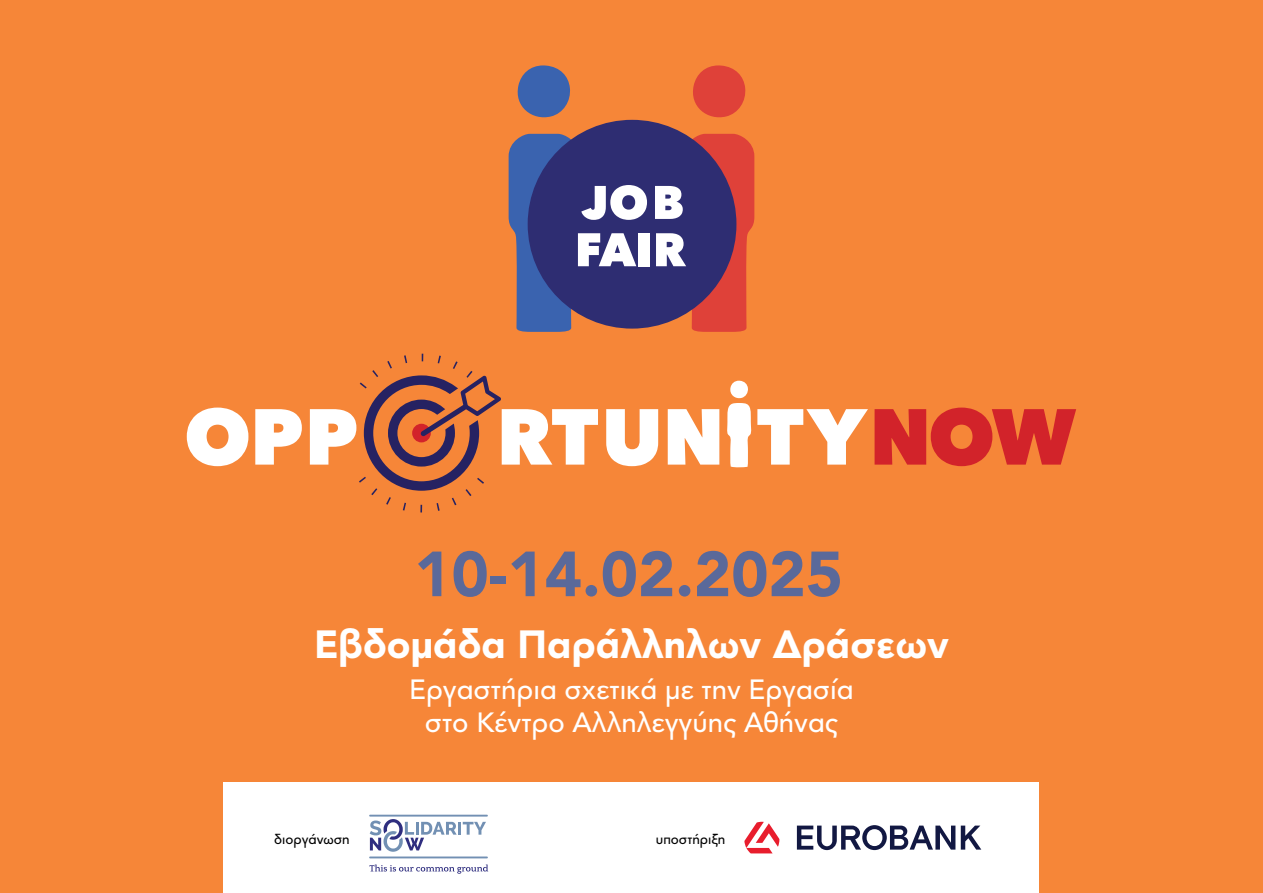
<style>
.page{position:relative;width:1263px;height:893px;background:#f68638}
.page>*{position:absolute;margin:0;border:0;box-sizing:border-box;transform-origin:0 0}
.t1{font:900 63px "Avenir Greek";color:#3a63af}
.t2{font:900 39px "Avenir Greek";color:#fff}
.t3{font:500 27.6px/33.2px "Avenir Greek";color:#fff;text-align:center}
.t4{font:500 13.5px "Avenir Greek";color:#000}
</style>
<div class="page">
<div style="left:224px;top:782px;width:815px;height:111px;background:#fff"></div>
<svg style="left:744px;top:822px;width:35px;height:31px"></svg>
<svg style="left:961px;top:826px;width:20px;height:24px"></svg>
<svg style="left:797px;top:825px;width:158px;height:25px"></svg>
<svg style="left:369px;top:864px;width:119px;height:10px"></svg>
<svg style="left:370px;top:819px;width:116px;height:33px"></svg>
<hr style="left:369px;top:815px;width:119px;height:2px;background:#7290b3">
<hr style="left:369px;top:856px;width:119px;height:2px;background:#7290b3">
<svg style="left:727px;top:381px;width:24px;height:87px"></svg>
<svg style="left:187px;top:408px;width:61px;height:58px"></svg>
<svg style="left:255px;top:409px;width:47px;height:56px"></svg>
<svg style="left:606px;top:409px;width:52px;height:57px"></svg>
<svg style="left:668px;top:409px;width:51px;height:56px;background:#fdebdf"></svg>
<svg style="left:757px;top:409px;width:111px;height:56px"></svg>
<svg style="left:874px;top:408px;width:202px;height:58px"></svg>
<svg style="left:310px;top:354px;width:288px;height:158px"></svg>
<svg style="left:693px;top:65px;width:53px;height:53px"></svg>
<svg style="left:517px;top:65px;width:53px;height:53px"></svg>
<div style="left:528px;top:120px;width:208px;height:209px;background:#2e2d72;border-radius:50%"></div>
<svg style="left:509px;top:134px;width:138px;height:198px"></svg>
<div style="left:639px;top:233px;width:11px;height:33px;background:#fff"></div>
<svg style="left:655px;top:134px;width:99px;height:198px"></svg>
<h1 class="t1" style="left:414px;top:538px;width:430px">10-14.02.2025</h1>
<h2 class="t2" style="left:314px;top:622px;width:636px">Εβδομάδα Παράλληλων Δράσεων</h2>
<p class="t3" style="left:409px;top:673px;width:446px">Εργαστήρια σχετικά με την Εργασία στο Κέντρο Αλληλεγγύης Αθήνας</p>
<p class="t4" style="left:274px;top:831px;width:77px">διοργάνωση</p>
<p class="t4" style="left:656px;top:831px;width:71px">υποστήριξη</p>
</div>
